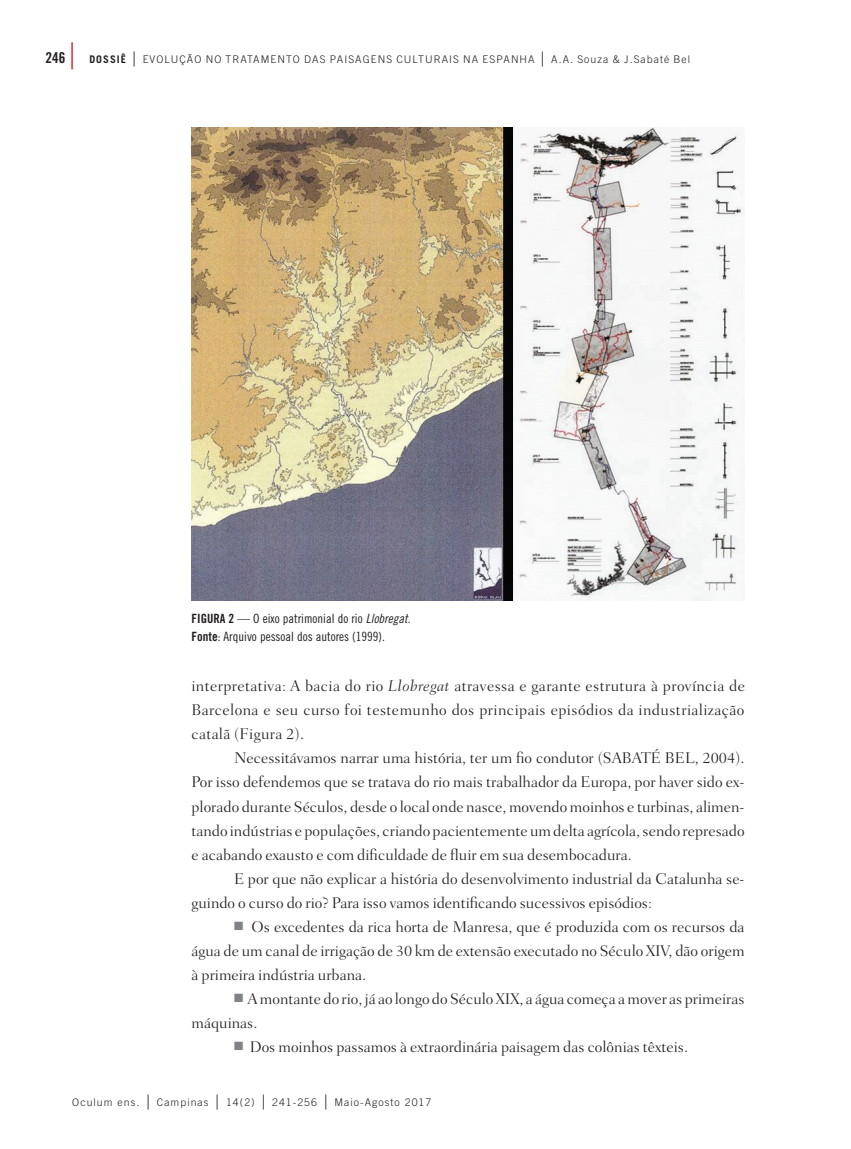
<style>
.page{position:relative;width:851px;height:1149px;background:#fff}
.page>*{position:absolute;margin:0;border:0;box-sizing:border-box;transform-origin:0 0}
.t1{font:300 15.75px/24px "Fairfield LH";color:#231f20;text-align:justify}
.t2{font:15px "Trade Gothic Bold Cond Twenty";color:#231f20}
.t3{font:12.75px/18px "Trade Gothic Cond Eighteen";color:#231f20}
.t4{font:12.75px "Trade Gothic Bold Cond Twenty";color:#231f20}
.t5{font:300 10.5px "Trade Gothic";letter-spacing:.1em;color:#231f20}
.s1{font-family:"Apple Garamond";font-weight:300;font-size:27px;color:#c8242b}
.s2{font-weight:700}
.s3{font-family:"Apple Garamond";font-size:15px}
.s4{font-family:"Trade Gothic Bold Cond Twenty"}
.s5{font-family:"Trade Gothic Cond Eighteen Obl"}
.s6{font-style:italic}
.s7{color:#808285}
</style>
<div class="page">
<img style="left:191px;top:128px;width:553px;height:472px">
<p class="t2" style="left:46px;top:49px;width:35px">246<span class="s1">|</span></p>
<p class="t5" style="left:89px;top:53px;width:602px"><span class="s2">DOSSIÊ</span> <span class="s3">|</span> EVOLUÇÃO NO TRATAMENTO DAS PAISAGENS CULTURAIS NA ESPANHA <span class="s3">|</span> A.A. Souza &amp; J.Sabaté Bel</p>
<p class="t4" style="left:191px;top:610px;width:13px">Figura</p>
<p class="t3" style="left:191px;top:608px;width:220px;text-indent:37px"><span class="s4">2</span> — O eixo patrimonial do rio <span class="s5">Llobregat</span>.<br><span class="s4">Fonte</span>: Arquivo pessoal dos autores (1999).</p>
<p class="t1" style="left:191px;top:674px;width:555px">interpretativa: A bacia do rio <span class="s6">Llobregat</span> atravessa e garante estrutura à província de Barcelona e seu curso foi testemunho dos principais episódios da industrialização catalã (Figura 2).</p>
<p class="t1" style="left:191px;top:746px;width:554px;text-indent:43px">Necessitávamos narrar uma história, ter um fio condutor (SABATÉ BEL, 2004).<br>Por isso defendemos que se tratava do rio mais trabalhador da Europa, por haver sido ex‑ plorado durante Séculos, desde o local onde nasce, movendo moinhos e turbinas, alimen‑ tando indústrias e populações, criando pacientemente um delta agrícola, sendo represado e acabando exausto e com dificuldade de fluir em sua desembocadura.</p>
<p class="t1" style="left:191px;top:866px;width:554px;text-indent:43px">E por que não explicar a história do desenvolvimento industrial da Catalunha se‑ guindo o curso do rio? Para isso vamos identificando sucessivos episódios:</p>
<p class="t1" style="left:191px;top:914px;width:554px;text-indent:43px"><span class="s7">■</span> Os excedentes da rica horta de Manresa, que é produzida com os recursos da água de um canal de irrigação de 30 km de extensão executado no Século XIV, dão origem à primeira indústria urbana.</p>
<p class="t1" style="left:191px;top:986px;width:554px;text-indent:43px"><span class="s7">■</span> A montante do rio, já ao longo do Século XIX, a água começa a mover as primeiras máquinas.</p>
<p class="t1" style="left:234px;top:1034px;width:455px"><span class="s7">■</span> Dos moinhos passamos à extraordinária paisagem das colônias têxteis.</p>
<p class="t5" style="left:72px;top:1095px;width:360px">Oculum ens. <span class="s3">|</span> Campinas <span class="s3">|</span> 14(2) <span class="s3">|</span> 241-256 <span class="s3">|</span> Maio-Agosto 2017</p>
</div>
